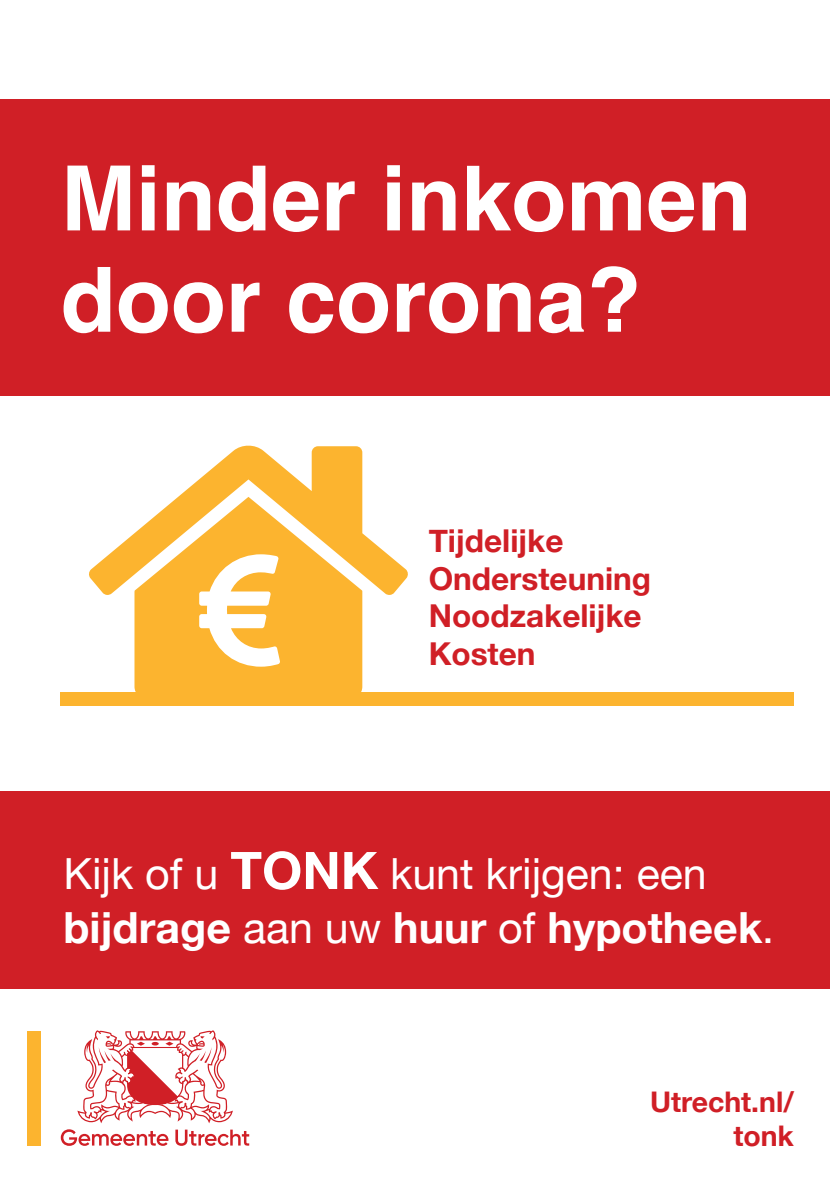
<style>
.page{position:relative;width:830px;height:1187px;background:#fff}
.page>*{position:absolute;margin:0;border:0;box-sizing:border-box;transform-origin:0 0}
.t1{font:700 90px/101.2px "Helvetica";color:#fff}
.t2{font:42.98px/53.6px "Helvetica Neue";color:#fff}
.t3{font:700 31.5px/37.8px "Helvetica Neue";color:#d01f26}
.t4{font:700 28.35px/34px "Helvetica Neue";color:#d01f26;text-align:right}
.s1{font-weight:700;font-size:51.75px}
.s2{font-weight:700}
</style>
<div class="page">
<div style="left:0;top:99px;width:829px;height:296px;background:#d01f26"></div>
<div style="left:61px;top:692px;width:732px;height:14px;background:#fcb42f"></div>
<div style="left:0;top:791px;width:829px;height:198px;background:#d01f26"></div>
<div style="left:27px;top:1031px;width:13px;height:114px;background:#fcb42f"></div>
<svg style="left:77px;top:1030px;width:156px;height:93px"></svg>
<svg style="left:61px;top:1129px;width:107px;height:16px"></svg>
<svg style="left:175px;top:1129px;width:74px;height:16px"></svg>
<svg style="left:192px;top:604px;width:131px;height:88px"></svg>
<h1 class="t1" style="left:61px;top:149px;width:692px">Minder inkomen door corona?</h1>
<p class="t3" style="left:428px;top:522px;width:224px">Tijdelijke<br>Ondersteuning<br>Noodzakelijke<br>Kosten</p>
<p class="t2" style="left:63px;top:849px;width:712px">Kijk of u <span class="s1">TONK</span> kunt krijgen: een <span class="s2">bijdrage</span> aan uw <span class="s2">huur</span> of <span class="s2">hypotheek</span>.</p>
<p class="t4" style="left:650px;top:1085px;width:145px">Utrecht.nl/ tonk</p>
</div>
